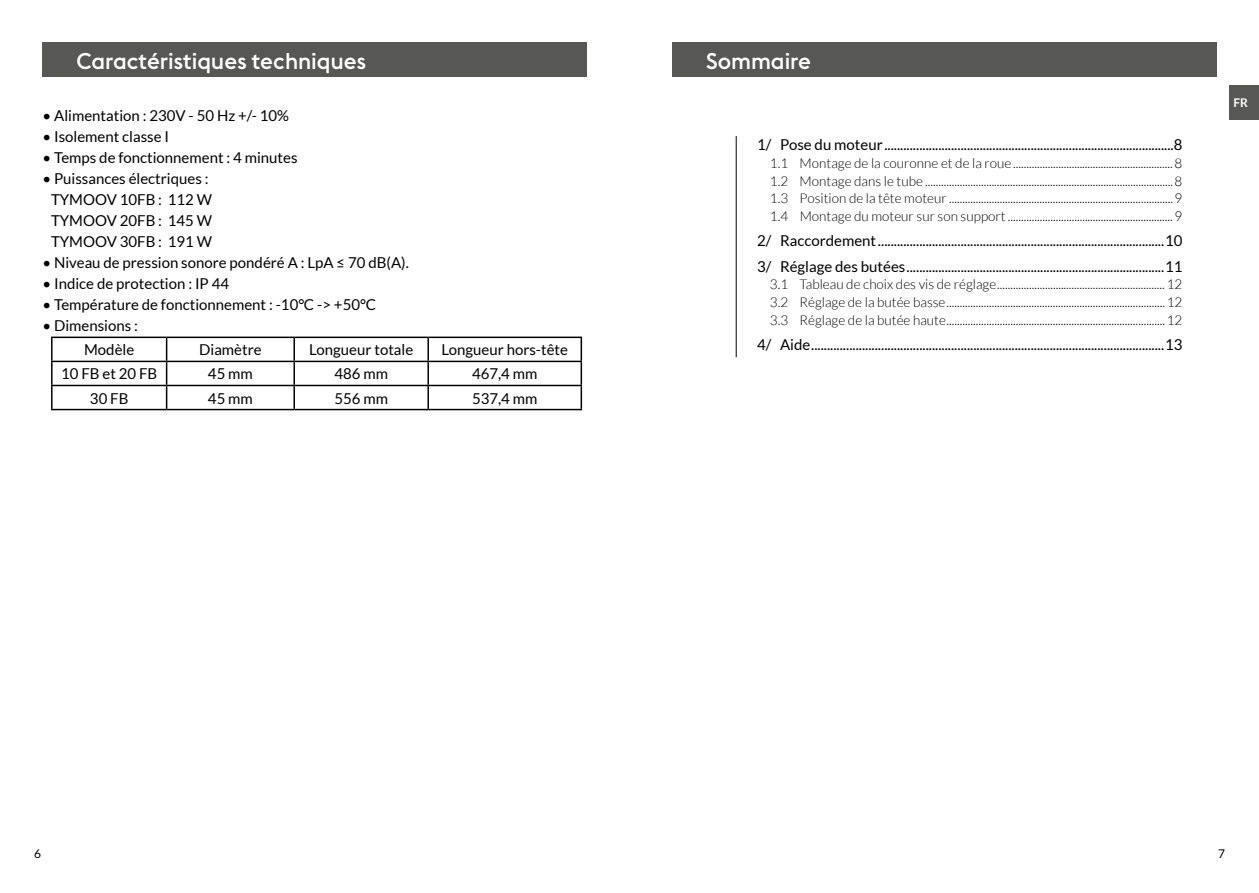
<style>
.page{position:relative;width:1259px;height:893px;background:#fff}
.page>*{position:absolute;margin:0;border:0;box-sizing:border-box;transform-origin:0 0}
.t1{font:500 22.5px "Euclid Flex";color:#fff}
.t2{font:15px/21px "Lato";color:#000}
.t3{font:300 13.5px/17.7px "Lato";color:#000;text-align:justify}
.t4{font:12px "Lato";color:#000}
.t5{font:700 12px "Lato";color:#fff}
</style>
<div class="page">
<div style="left:1229px;top:85px;width:30px;height:34px;background:#575756"></div>
<div style="left:672px;top:43px;width:544px;height:34px;background:#575756"></div>
<hr style="left:736px;top:136px;width:1px;height:221px;background:#000">
<hr style="left:51px;top:337px;width:116px;height:1px;background:#000">
<hr style="left:51px;top:338px;width:2px;height:23px;background:#000">
<hr style="left:167px;top:337px;width:127px;height:1px;background:#000">
<hr style="left:294px;top:337px;width:134px;height:1px;background:#000">
<hr style="left:293px;top:338px;width:2px;height:23px;background:#000">
<hr style="left:428px;top:337px;width:154px;height:1px;background:#000">
<hr style="left:427px;top:338px;width:2px;height:23px;background:#000">
<hr style="left:580px;top:338px;width:2px;height:23px;background:#000">
<hr style="left:51px;top:361px;width:116px;height:1px;background:#000">
<hr style="left:51px;top:362px;width:2px;height:23px;background:#000">
<hr style="left:167px;top:361px;width:127px;height:1px;background:#000">
<hr style="left:294px;top:361px;width:134px;height:1px;background:#000">
<hr style="left:293px;top:362px;width:2px;height:23px;background:#000">
<hr style="left:428px;top:361px;width:154px;height:1px;background:#000">
<hr style="left:427px;top:362px;width:2px;height:23px;background:#000">
<hr style="left:580px;top:362px;width:2px;height:23px;background:#000">
<hr style="left:51px;top:385px;width:116px;height:1px;background:#000">
<hr style="left:51px;top:386px;width:2px;height:23px;background:#000">
<hr style="left:167px;top:385px;width:127px;height:1px;background:#000">
<svg style="left:166px;top:338px;width:1px;height:71px"></svg>
<hr style="left:294px;top:385px;width:134px;height:1px;background:#000">
<hr style="left:293px;top:386px;width:2px;height:23px;background:#000">
<hr style="left:428px;top:385px;width:154px;height:1px;background:#000">
<hr style="left:427px;top:386px;width:2px;height:23px;background:#000">
<hr style="left:580px;top:386px;width:2px;height:23px;background:#000">
<hr style="left:51px;top:409px;width:116px;height:1px;background:#000">
<hr style="left:167px;top:409px;width:127px;height:1px;background:#000">
<hr style="left:294px;top:409px;width:134px;height:1px;background:#000">
<hr style="left:428px;top:409px;width:154px;height:1px;background:#000">
<div style="left:43px;top:43px;width:544px;height:34px;background:#575756"></div>
<h1 class="t1" style="left:77px;top:48px;width:291px">Caractéristiques techniques</h1>
<p class="t2" style="left:43px;top:105px;width:248px">• Alimentation : 230V - 50 Hz +/- 10%</p>
<p class="t2" style="left:43px;top:126px;width:128px">• Isolement classe I</p>
<p class="t2" style="left:43px;top:147px;width:256px">• Temps de fonctionnement : 4 minutes</p>
<p class="t2" style="left:43px;top:168px;width:171px;text-align:center">• Puissances électriques :<br>TYMOOV 10FB : 112 W<br>TYMOOV 20FB : 145 W<br>TYMOOV 30FB : 191 W</p>
<p class="t2" style="left:43px;top:252px;width:368px">• Niveau de pression sonore pondéré A : LpA ≤ 70 dB(A).</p>
<p class="t2" style="left:43px;top:273px;width:188px">• Indice de protection : IP 44</p>
<p class="t2" style="left:43px;top:294px;width:335px">• Température de fonctionnement : -10°C -&gt; +50°C</p>
<p class="t2" style="left:43px;top:313px;width:97px;line-height:24.8px;text-align:right">• Dimensions :<br>Modèle</p>
<p class="t2" style="left:199px;top:339px;width:64px">Diamètre</p>
<p class="t2" style="left:309px;top:339px;width:106px">Longueur totale</p>
<p class="t2" style="left:441px;top:339px;width:128px">Longueur hors-tête</p>
<p class="t2" style="left:61px;top:363px;width:98px">10 FB et 20 FB</p>
<p class="t2" style="left:208px;top:363px;width:46px">45 mm</p>
<p class="t2" style="left:334px;top:363px;width:55px">486 mm</p>
<p class="t2" style="left:472px;top:363px;width:67px">467,4 mm</p>
<p class="t2" style="left:90px;top:388px;width:40px">30 FB</p>
<p class="t2" style="left:208px;top:388px;width:46px">45 mm</p>
<p class="t2" style="left:334px;top:388px;width:55px">556 mm</p>
<p class="t2" style="left:472px;top:388px;width:67px">537,4 mm</p>
<h1 class="t1" style="left:706px;top:48px;width:107px">Sommaire</h1>
<p class="t2" style="left:757px;top:134px;width:427px">1/ Pose du moteur...........................................................................................8</p>
<p class="t3" style="left:770px;top:154px;width:414px">1.1 Montage de la couronne et de la roue............................................................8<br>1.2 Montage dans le tube .............................................................................................8<br>1.3 Position de la tête moteur ....................................................................................9<br>1.4 Montage du moteur sur son support ..............................................................9</p>
<p class="t2" style="left:757px;top:228px;width:427px;line-height:25.2px">2/ Raccordement..........................................................................................10<br>3/ Réglage des butées.................................................................................11</p>
<p class="t3" style="left:770px;top:276px;width:414px">3.1 Tableau de choix des vis de réglage............................................................... 12<br>3.2 Réglage de la butée basse..................................................................................12<br>3.3 Réglage de la butée haute..................................................................................12</p>
<p class="t2" style="left:757px;top:334px;width:427px">4/ Aide...............................................................................................................13</p>
<p class="t5" style="left:1233px;top:96px;width:16px">FR</p>
<p class="t4" style="left:34px;top:847px;width:8px">6</p>
<p class="t4" style="left:1218px;top:847px;width:8px">7</p>
</div>
